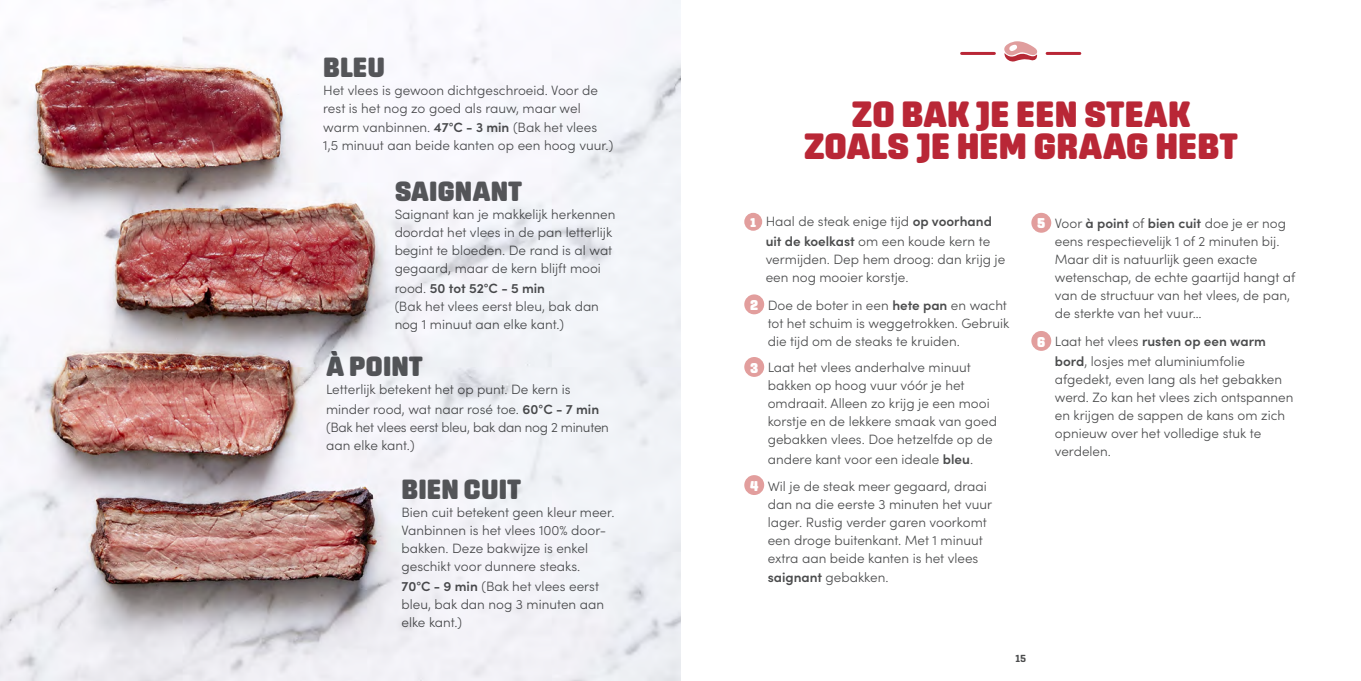
<style>
.page{position:relative;width:1361px;height:681px;background:#fff}
.page>*{position:absolute;margin:0;border:0;box-sizing:border-box;transform-origin:0 0}
.Headlines{font:900 37.5px "Center";color:#b92736}
.t1{font:900 28.5px "Center";color:#57585a}
.Headlines-2{font:900 14.55px "Center";color:#fff}
.Body{font:300 13.5px/18px "Sofia Pro";color:#4b4c4d}
.Body-2{font:300 13.5px/18px "Sofia Pro";letter-spacing:-.02em;color:#4b4c4d}
.Headlines-3{font:900 13.05px "Center";color:#fff}
.t2{font:700 10.5px "Center";color:#4b4c4d}
.s1{font-weight:600}
</style>
<div class="page">
<img style="left:0;top:0;width:680px;height:680px">
<div style="left:744px;top:213px;width:18px;height:18px;background:#e29e9d;border-radius:50%"></div>
<div style="left:744px;top:294px;width:20px;height:20px;background:#e29e9d;border-radius:50%"></div>
<div style="left:744px;top:357px;width:20px;height:20px;background:#e29e9d;border-radius:50%"></div>
<div style="left:744px;top:475px;width:20px;height:20px;background:#e29e9d;border-radius:50%"></div>
<div style="left:1031px;top:213px;width:20px;height:20px;background:#e29e9d;border-radius:50%"></div>
<div style="left:1031px;top:331px;width:20px;height:20px;background:#e29e9d;border-radius:50%"></div>
<hr style="left:961px;top:52px;width:33px;height:3px;background:#b92736">
<hr style="left:1047px;top:52px;width:33px;height:3px;background:#b92736">
<svg style="left:1004px;top:41px;width:34px;height:21px"></svg>
<h2 class="t1" style="left:323px;top:51px;width:64px">BLEU</h2>
<p class="Body" style="left:323px;top:80px;width:276px">Het vlees is gewoon dichtgeschroeid. Voor de rest is het nog zo goed als rauw, maar wel</p>
<p class="Body" style="left:323px;top:118px;width:291px">warm vanbinnen. <span class="s1">47°C - 3 min</span> (Bak het vlees<br>1,5 minuut aan beide kanten op een hoog vuur.)</p>
<h2 class="t1" style="left:394px;top:175px;width:129px">SAIGNANT</h2>
<p class="Body" style="left:394px;top:204px;width:222px">Saignant kan je makkelijk herkennen doordat het vlees in de pan letterlijk begint te bloeden. De rand is al wat gegaard, maar de kern blijft mooi</p>
<p class="Body" style="left:394px;top:278px;width:206px">rood. <span class="s1">50 tot 52°C - 5 min<br></span>(Bak het vlees eerst bleu, bak dan nog 1 minuut aan elke kant.)</p>
<h2 class="t1" style="left:326px;top:350px;width:98px">À POINT</h2>
<p class="Body" style="left:326px;top:379px;width:275px;line-height:19.5px">Letterlijk betekent het op punt. De kern is minder rood, wat naar rosé toe. <span class="s1">60°C - 7 min</span></p>
<p class="Body-2" style="left:326px;top:417px;width:284px">(Bak het vlees eerst bleu, bak dan nog 2 minuten aan elke kant.)</p>
<h2 class="t1" style="left:401px;top:473px;width:121px">BIEN CUIT</h2>
<p class="Body" style="left:401px;top:502px;width:214px">Bien cuit betekent geen kleur meer.<br>Vanbinnen is het vlees 100% door&shy;bakken. Deze bakwijze is enkel geschikt voor dunnere steaks.</p>
<p class="Body" style="left:401px;top:575px;width:204px"><span class="s1">70°C - 9 min</span> (Bak het vlees eerst bleu, bak dan nog 3 minuten aan elke kant.)</p>
<p class="Headlines" style="left:852px;top:93px;width:340px">ZO BAK JE EEN STEAK</p>
<p class="Headlines" style="left:804px;top:125px;width:435px">ZOALS JE HEM GRAAG HEBT</p>
<p class="Headlines-3" style="left:750px;top:215px;width:7px">1</p>
<p class="Body" style="left:766px;top:211px;width:228px;line-height:19.5px">Haal de steak enige tijd <span class="s1">op voorhand uit de koelkast</span> om een koude kern te</p>
<p class="Body" style="left:766px;top:249px;width:241px">vermijden. Dep hem droog: dan krijg je een nog mooier korstje.</p>
<p class="Headlines-2" style="left:750px;top:297px;width:10px">2</p>
<p class="Body" style="left:768px;top:295px;width:243px">Doe de boter in een <span class="s1">hete pan</span> en wacht tot het schuim is weggetrokken. Gebruik die tijd om de steaks te kruiden.</p>
<p class="Headlines-2" style="left:750px;top:359px;width:10px">3</p>
<p class="Body" style="left:768px;top:358px;width:231px">Laat het vlees anderhalve minuut bakken op hoog vuur vóór je het omdraait. Alleen zo krijg je een mooi korstje en de lekkere smaak van goed gebakken vlees. Doe hetzelfde op de</p>
<p class="Body" style="left:768px;top:449px;width:207px">andere kant voor een ideale <span class="s1">bleu</span>.</p>
<p class="Headlines-2" style="left:750px;top:477px;width:10px">4</p>
<p class="Body" style="left:768px;top:476px;width:226px">Wil je de steak meer gegaard, draai dan na die eerste 3 minuten het vuur lager. Rustig verder garen voorkomt een droge buitenkant. Met 1 minuut extra aan beide kanten is het vlees</p>
<p class="Body" style="left:768px;top:567px;width:122px"><span class="s1">saignant</span> gebakken.</p>
<p class="Headlines-2" style="left:1037px;top:215px;width:10px">5</p>
<p class="Body" style="left:1055px;top:214px;width:242px">Voor <span class="s1">à point</span> of <span class="s1">bien cuit</span> doe je er nog eens respectievelijk 1 of 2 minuten bij.<br>Maar dit is natuurlijk geen exacte wetenschap, de echte gaartijd hangt af van de structuur van het vlees, de pan, de sterkte van het vuur…</p>
<p class="Headlines-2" style="left:1037px;top:333px;width:10px">6</p>
<p class="Body" style="left:1055px;top:331px;width:213px;line-height:19.5px">Laat het vlees <span class="s1">rusten op een warm bord</span>, losjes met aluminiumfolie</p>
<p class="Body" style="left:1055px;top:369px;width:240px">afgedekt, even lang als het gebakken werd. Zo kan het vlees zich ontspannen en krijgen de sappen de kans om zich opnieuw over het volledige stuk te verdelen.</p>
<p class="t2" style="left:1015px;top:652px;width:12px">15</p>
</div>
